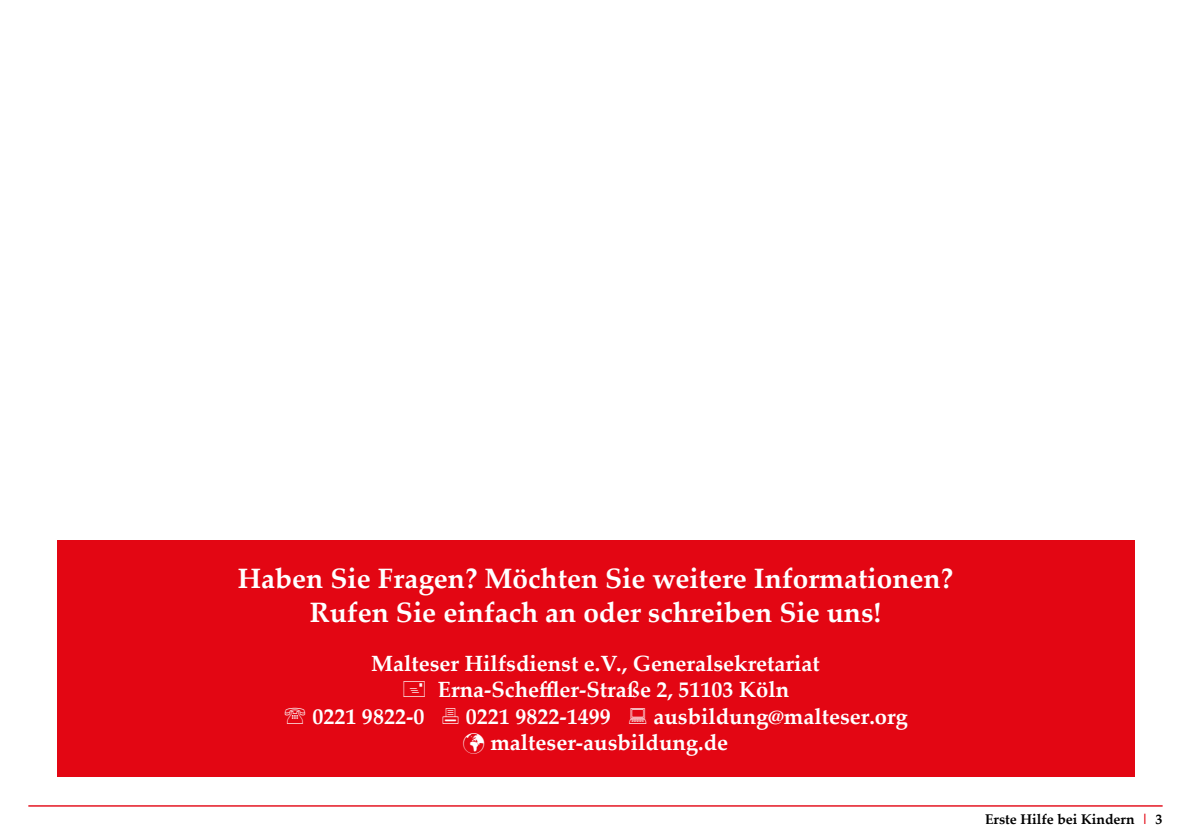
<style>
.page{position:relative;width:1191px;height:840px;background:#fff}
.page>*{position:absolute;margin:0;border:0;box-sizing:border-box;transform-origin:0 0}
.t1{font:700 28px/33.6px "Palatino Linotype";color:#fff;text-align:center}
.t2{font:700 22px "Palatino Linotype";color:#fff}
.t3{font:700 14px "Palatino Linotype";color:#000}
.s1{color:#e30613}
</style>
<div class="page">
<hr style="left:28px;top:804px;width:1134px;height:2px;background:#e30613">
<div style="left:57px;top:540px;width:1077px;height:236px;background:#e30613"></div>
<p class="t1" style="left:238px;top:562px;width:717px">Haben Sie Fragen? Möchten Sie weitere Informationen?<br>Rufen Sie einfach an oder schreiben Sie uns!</p>
<p class="t2" style="left:371px;top:650px;width:450px">Malteser Hilfsdienst e.V., Generalsekretariat</p>
<p class="t2" style="left:438px;top:673px;width:353px">Erna-SchefÒer-Straße 2, 51103 Köln</p>
<p class="t2" style="left:312px;top:700px;width:113px">0221 9822-0</p>
<p class="t2" style="left:466px;top:700px;width:146px">0221 9822-1499</p>
<p class="t2" style="left:653px;top:703px;width:256px">ausbildung@malteser.org</p>
<p class="t2" style="left:463px;top:729px;width:267px">✓ malteser-ausbildung.de</p>
<p class="t3" style="left:985px;top:811px;width:179px">Erste Hilfe bei Kindern <span class="s1">|</span> 3</p>
</div>
